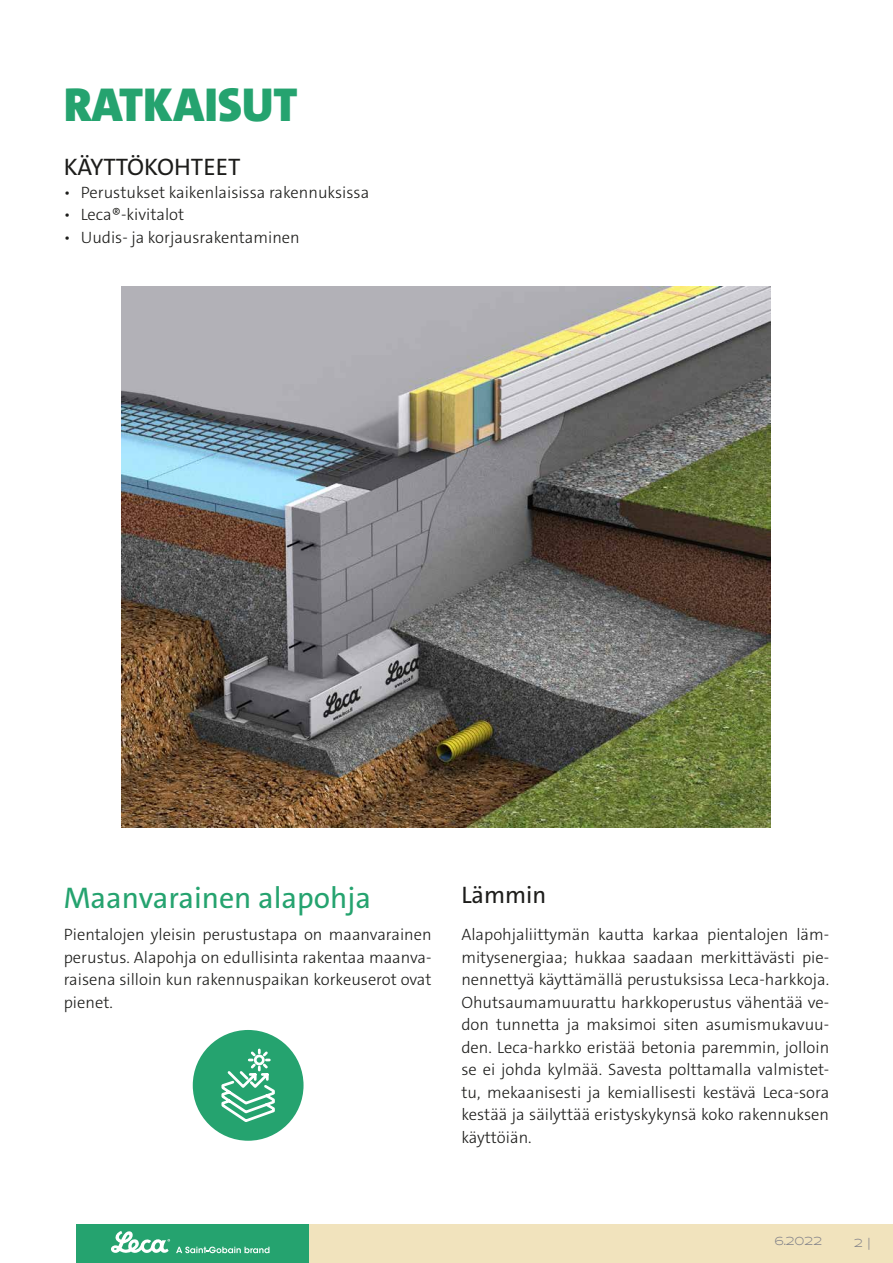
<style>
.page{position:relative;width:893px;height:1263px;background:#fff}
.page>*{position:absolute;margin:0;border:0;box-sizing:border-box;transform-origin:0 0}
.H1_black{font:900 48px "The Sans C4 s";color:#25a36f}
.t1{font:30px "The Sans C4 s";color:#25a36f}
.t2{font:24px "The Sans C4 s";color:#1d1d1b}
.p11{font:300 16.5px/22.5px "The Sans C4 s";color:#1d1d1b;text-align:justify}
.p_bullet_list{font:300 16.5px "The Sans C4 s";color:#1d1d1b}
.snro{font:12px "Syncopate";color:#828289}
</style>
<div class="page">
<div style="left:309px;top:1224px;width:584px;height:39px;background:#f1e3bd"></div>
<div style="left:77px;top:1224px;width:232px;height:39px;background:#25a36f"></div>
<svg style="left:176px;top:1246px;width:93px;height:7px"></svg>
<svg style="left:111px;top:1231px;width:59px;height:22px"></svg>
<img style="left:121px;top:286px;width:650px;height:542px">
<div style="left:193px;top:1030px;width:111px;height:111px;background:#25a36f;border-radius:50%"></div>
<svg style="left:221px;top:1048px;width:54px;height:74px"></svg>
<p class="H1_black" style="left:64px;top:74px;width:235px">RATKAISUT</p>
<h3 class="t2" style="left:64px;top:151px;width:178px">KÄYTTÖKOHTEET</h3>
<p class="p_bullet_list" style="left:64px;top:181px;width:307px">• Perustukset kaikenlaisissa rakennuksissa</p>
<p class="p_bullet_list" style="left:64px;top:204px;width:122px">• Leca®-kivitalot</p>
<p class="p_bullet_list" style="left:64px;top:226px;width:237px">• Uudis- ja korjausrakentaminen</p>
<h2 class="t1" style="left:64px;top:878px;width:309px">Maanvarainen alapohja</h2>
<p class="p11" style="left:64px;top:923px;width:369px">Pientalojen yleisin perustustapa on maanvarainen perustus. Alapohja on edullisinta rakentaa maanva&shy;raisena silloin kun rakennuspaikan korkeuserot ovat pienet.</p>
<h3 class="t2" style="left:461px;top:880px;width:86px">Lämmin</h3>
<p class="p11" style="left:461px;top:923px;width:369px">Alapohjaliittymän kautta karkaa pientalojen läm&shy;mitysenergiaa; hukkaa saadaan merkittävästi pie&shy;nennettyä käyttämällä perustuksissa Leca-harkkoja.<br>Ohutsaumamuurattu harkkoperustus vähentää ve&shy;don tunnetta ja maksimoi siten asumismukavuu&shy;den. Leca-harkko eristää betonia paremmin, jolloin se ei johda kylmää. Savesta polttamalla valmistet&shy;tu, mekaanisesti ja kemiallisesti kestävä Leca-sora kestää ja säilyttää eristyskykynsä koko rakennuksen käyttöiän.</p>
<p class="snro" style="left:774px;top:1234px;width:49px">6.2022</p>
<p class="snro" style="left:854px;top:1236px;width:18px">2 |</p>
</div>
